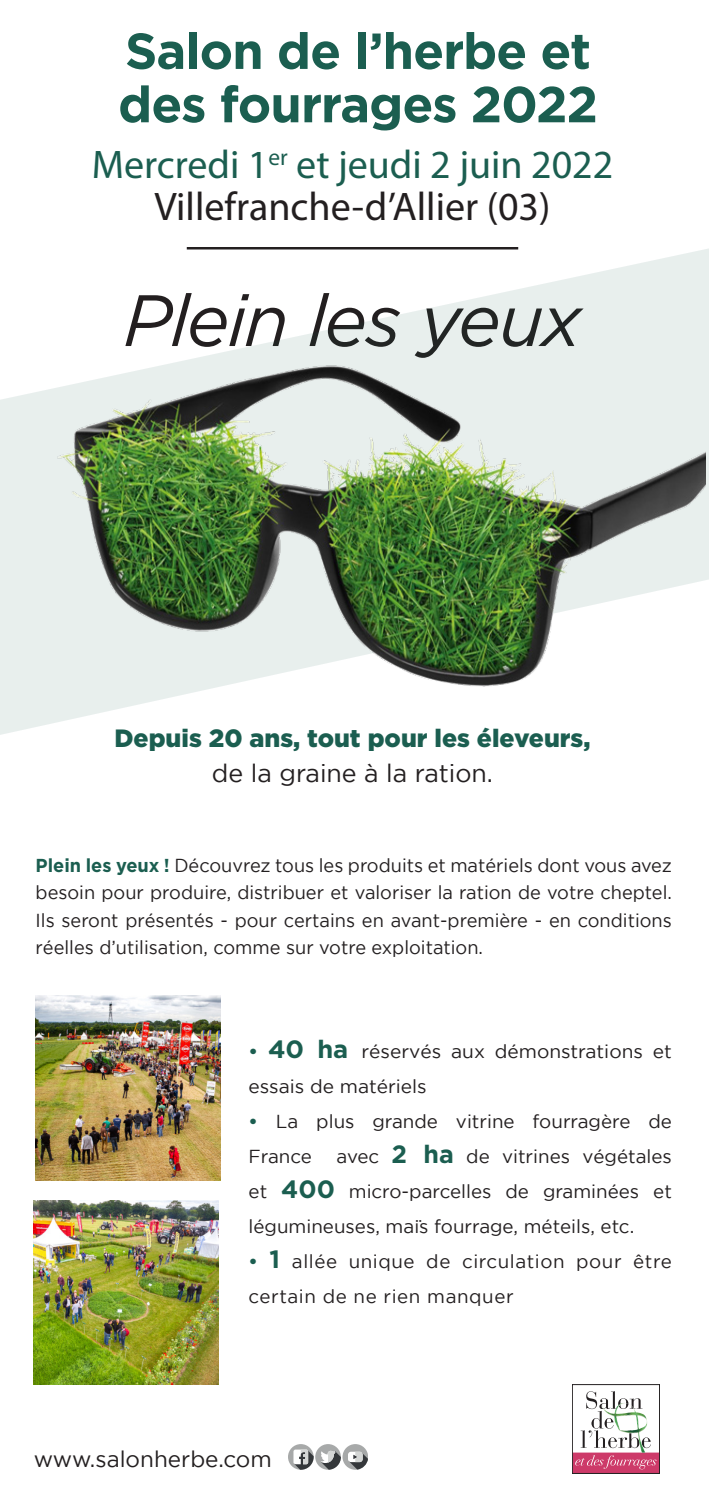
<style>
.page{position:relative;width:709px;height:1489px;background:#fff}
.page>*{position:absolute;margin:0;border:0;box-sizing:border-box;transform-origin:0 0}
.t1{font:italic 72.5px "Gotham";letter-spacing:-.03em;color:#231f20}
.t2{font:700 50.5px "Gotham";letter-spacing:-.02em;color:#1b5e50}
.t3{font:40px "Myriad Pro";color:#1b5e50}
.t4{font:40px "Myriad Pro";color:#231f20}
.t5{font:900 25px "Gotham";color:#1b5e50}
.t6{font:25px "Gotham";color:#231f20}
.t7{font:22.5px "Gotham";color:#231f20}
.t8{font:18.75px/35px "Gotham";color:#231f20}
.t9{font:18.75px/35px "Gotham";letter-spacing:.03em;color:#231f20}
.s1{font-weight:700;color:#1b5e50}
.s2{font-weight:700;font-size:25px;color:#1b5e50}
</style>
<div class="page">
<svg style="left:0;top:247px;width:709px;height:488px"></svg>
<img style="left:36px;top:995px;width:184px;height:185px">
<img style="left:34px;top:1200px;width:184px;height:184px">
<svg style="left:574px;top:1391px;width:83px;height:80px"></svg>
<div style="left:572px;top:1384px;width:87px;height:89px;border:1px solid #231f20"></div>
<img style="left:602px;top:1402px;width:45px;height:50px">
<svg style="left:288px;top:1443px;width:26px;height:26px"></svg>
<svg style="left:293px;top:1449px;width:21px;height:20px"></svg>
<svg style="left:315px;top:1443px;width:26px;height:26px"></svg>
<svg style="left:321px;top:1450px;width:20px;height:19px"></svg>
<svg style="left:342px;top:1443px;width:26px;height:26px"></svg>
<svg style="left:348px;top:1451px;width:20px;height:18px"></svg>
<hr style="left:187px;top:247px;width:331px;height:2px;background:#231f20">
<img style="left:30px;top:346px;width:675px;height:350px">
<p class="t2" style="left:125px;top:22px;width:467px">Salon de l’herbe et</p>
<p class="t2" style="left:118px;top:75px;width:481px">des fourrages 2022</p>
<p class="t3" style="left:92px;top:140px;width:523px">Mercredi 1<sup>er</sup> et jeudi 2 juin 2022</p>
<p class="t4" style="left:154px;top:182px;width:397px">Villefranche-d’Allier (03)</p>
<p class="t1" style="left:123px;top:280px;width:460px">Plein les yeux</p>
<p class="t5" style="left:114px;top:724px;width:477px">Depuis 20 ans, tout pour les éleveurs,</p>
<p class="t6" style="left:212px;top:759px;width:283px">de la graine à la ration.</p>
<p class="t8" style="left:36px;top:851px;width:638px;line-height:27.5px;text-align:justify"><span class="s1">Plein les yeux !</span> Découvrez tous les produits et matériels dont vous avez besoin pour produire, distribuer et valoriser la ration de votre cheptel.<br>Ils seront présentés - pour certains en avant-première - en conditions réelles d’utilisation, comme sur votre exploitation.</p>
<p class="t8" style="left:248px;top:1033px;width:425px"><span class="s1">•</span> <span class="s2">40 ha</span> réservés aux démonstrations et essais de matériels</p>
<p class="t8" style="left:248px;top:1103px;width:425px"><span class="s1">•</span> La plus grande vitrine fourragère de<br>France</p>
<p class="t8" style="left:248px;top:1138px;width:425px;text-align:justify;text-indent:88px">avec <span class="s2">2 ha</span> de vitrines végétales et <span class="s2">400</span> micro-parcelles de graminées et légumineuses, maïs fourrage, méteils, etc.</p>
<p class="t9" style="left:248px;top:1243px;width:425px"><span class="s1">•</span> <span class="s2">1</span> allée unique de circulation pour être certain de ne rien manquer</p>
<p class="t7" style="left:34px;top:1446px;width:239px">www.salonherbe.com</p>
</div>
